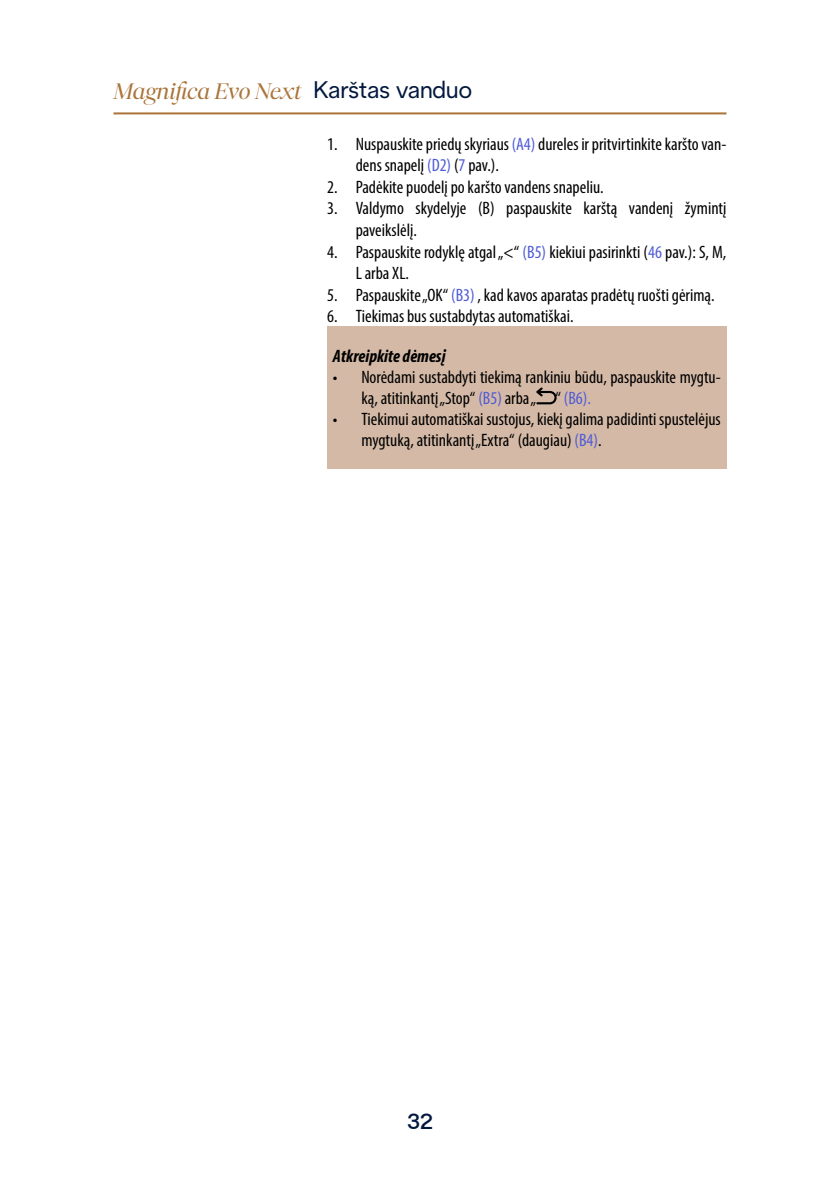
<style>
.page{position:relative;width:840px;height:1191px;background:#fff}
.page>*{position:absolute;margin:0;border:0;box-sizing:border-box;transform-origin:0 0}
.t1{font:italic 24px "De Longhi Serif";color:#aa743a}
.didascalie_-_titolo{font:24px "De Longhi Sans";color:#02183e}
.t2{font:500 22px "De Longhi Sans";color:#02183e}
.t3{font:condensed 18px/21.6px "Myriad Pro";color:#000}
.pericoli{font:italic 700 condensed 18px "Myriad Pro";color:#000}
.s1{color:#4f5cd6}
</style>
<div class="page">
<hr style="left:113px;top:112px;width:613px;height:2px;background:#aa743a">
<div style="left:327px;top:326px;width:399px;height:142px;background:#d4b9a6"></div>
<svg style="left:536px;top:387px;width:20px;height:17px"></svg>
<h1 class="t1" style="left:113px;top:77px;width:189px">Magnifica Evo Next</h1>
<p class="didascalie_-_titolo" style="left:313px;top:75px;width:160px">Karštas vanduo</p>
<p class="t3" style="left:355px;top:133px;width:372px;text-indent:-28px">1. Nuspauskite priedų skyriaus <span class="s1">(A4)</span> dureles ir pritvirtinkite karšto van&shy;dens snapelį <span class="s1">(D2)</span> (<span class="s1">7</span> pav.).</p>
<p class="t3" style="left:327px;top:176px;width:278px">2. Padėkite puodelį po karšto vandens snapeliu.</p>
<p class="t3" style="left:355px;top:197px;width:372px;text-indent:-28px">3. Valdymo skydelyje (B) paspauskite karštą vandenį žymintį paveikslėlį.</p>
<p class="t3" style="left:355px;top:241px;width:372px;text-indent:-28px">4. Paspauskite rodyklę atgal „&lt;“ <span class="s1">(B5)</span> kiekiui pasirinkti (<span class="s1">46</span> pav.): S, M,<br>L arba XL.</p>
<p class="t3" style="left:327px;top:284px;width:388px">5. Paspauskite „OK“ <span class="s1">(B3)</span> , kad kavos aparatas pradėtų ruošti gėrimą.</p>
<p class="t3" style="left:327px;top:305px;width:248px">6. Tiekimas bus sustabdytas automatiškai.</p>
<p class="pericoli" style="left:333px;top:344px;width:114px">Atkreipkite dėmesį</p>
<p class="t3" style="left:361px;top:366px;width:361px;text-indent:-28px">• Norėdami sustabdyti tiekimą rankiniu būdu, paspauskite mygtu&shy;ką, atitinkantį „Stop“ <span class="s1">(B5)</span> arba „ “ <span class="s1">(B6).</span></p>
<p class="t3" style="left:361px;top:409px;width:361px;line-height:21px;text-indent:-28px">• Tiekimui automatiškai sustojus, kiekį galima padidinti spustelėjus mygtuką, atitinkantį „Extra“ (daugiau) <span class="s1">(B4)</span>.</p>
<p class="t2" style="left:407px;top:1108px;width:27px">32</p>
</div>
